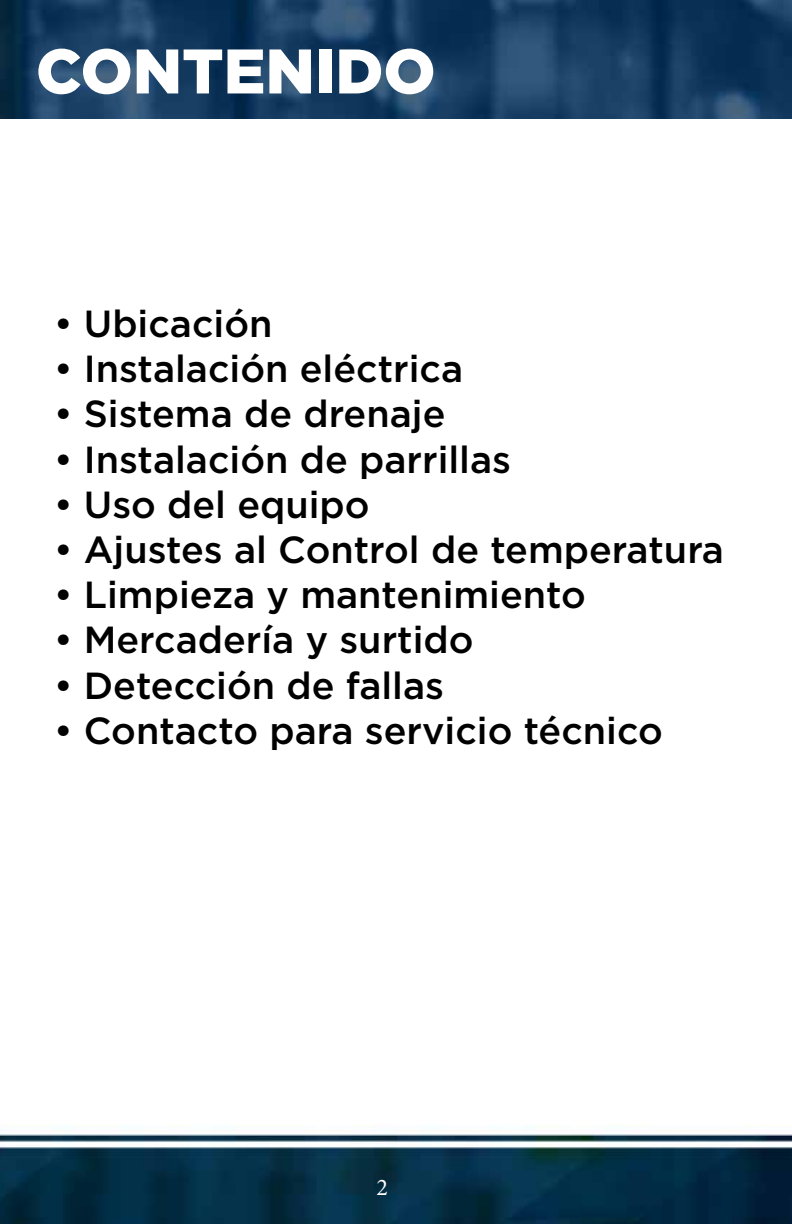
<style>
.page{position:relative;width:792px;height:1224px;background:#fff}
.page>*{position:absolute;margin:0;border:0;box-sizing:border-box;transform-origin:0 0}
.t1{font:900 62.8px "Gotham";color:#fff}
.t2{font:500 37.8px "Gotham";color:#000}
.t3{font:24px "Minion Pro";color:#fff}
</style>
<div class="page">
<img style="left:0;top:1134px;width:792px;height:90px">
<img style="left:0;top:0;width:792px;height:118px">
<h1 class="t1" style="left:36px;top:28px;width:401px">CONTENIDO</h1>
<p class="t2" style="left:54px;top:299px;width:220px">• Ubicación</p>
<p class="t2" style="left:54px;top:344px;width:411px">• Instalación eléctrica</p>
<p class="t2" style="left:54px;top:389px;width:393px">• Sistema de drenaje</p>
<p class="t2" style="left:54px;top:434px;width:459px">• Instalación de parrillas</p>
<p class="t2" style="left:54px;top:480px;width:317px">• Uso del equipo</p>
<p class="t2" style="left:54px;top:525px;width:672px">• Ajustes al Control de temperatura</p>
<p class="t2" style="left:54px;top:570px;width:533px">• Limpieza y mantenimiento</p>
<p class="t2" style="left:54px;top:615px;width:421px">• Mercadería y surtido</p>
<p class="t2" style="left:54px;top:661px;width:392px">• Detección de fallas</p>
<p class="t2" style="left:54px;top:706px;width:610px">• Contacto para servicio técnico</p>
<p class="t3" style="left:377px;top:1171px;width:13px">2</p>
</div>
